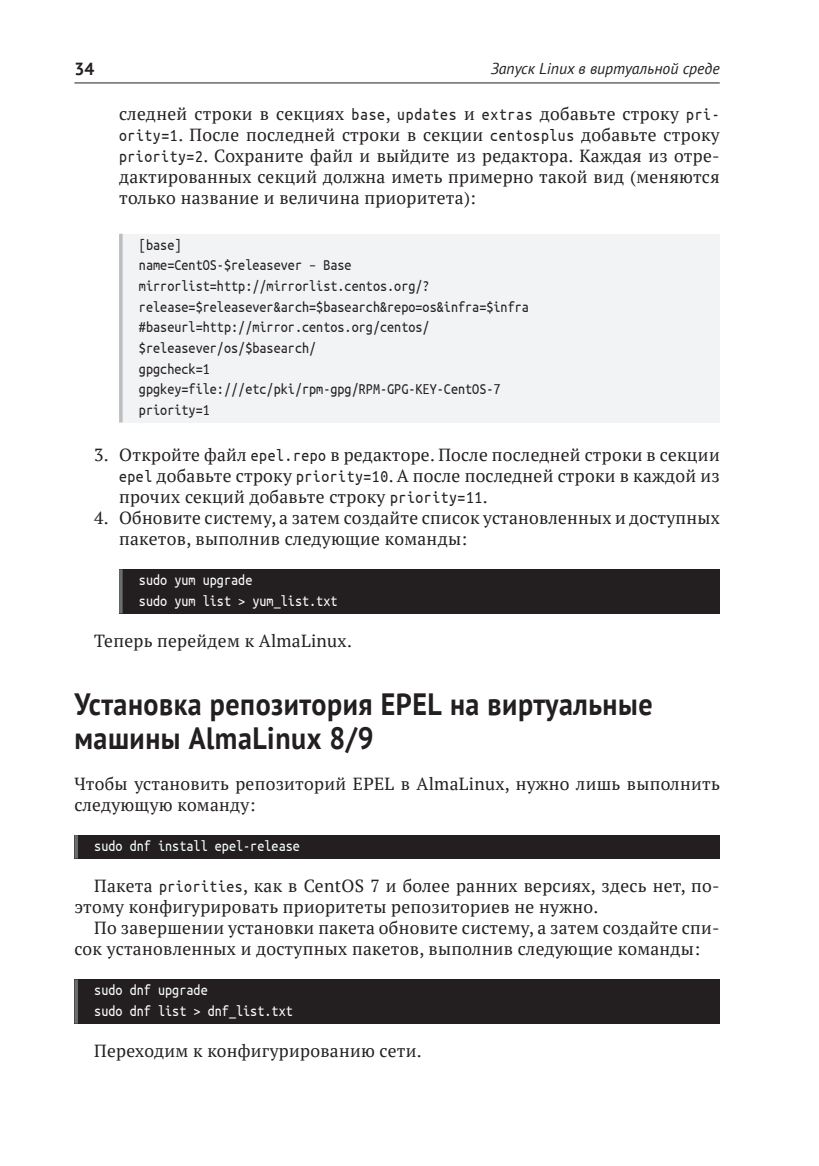
<style>
.page{position:relative;width:819px;height:1166px;background:#fff}
.page>*{position:absolute;margin:0;border:0;box-sizing:border-box;transform-origin:0 0}
.t1{font:700 30.8px/33.6px "PT Sans";letter-spacing:.02em;color:#231f20;scale:.91 1}
.t2{font:17.5px/21px "PT Serif";letter-spacing:.015em;color:#231f20}
.t3{font:700 17.5px "PT Sans";color:#231f20}
.t4{font:15.75px/20.7px "Ubuntu Mono";color:#231f20;scale:.9 1}
.t5{font:15.75px/20.7px "Ubuntu Mono";color:#fff;scale:.9 1}
.t6{font:italic 15.75px "PT Sans";color:#231f20}
.s1{font-family:"Ubuntu Mono"}
</style>
<div class="page">
<hr style="left:74px;top:82px;width:645px;height:1px;background:#231f20">
<div style="left:119px;top:234px;width:600px;height:188px;background:#f2f3f4"></div>
<svg style="left:119px;top:234px;width:4px;height:188px"></svg>
<div style="left:119px;top:569px;width:600px;height:44px;background:#231f20"></div>
<svg style="left:119px;top:569px;width:4px;height:44px"></svg>
<div style="left:74px;top:835px;width:645px;height:23px;background:#231f20"></div>
<svg style="left:74px;top:835px;width:4px;height:23px"></svg>
<div style="left:74px;top:979px;width:645px;height:44px;background:#231f20"></div>
<svg style="left:74px;top:979px;width:4px;height:44px"></svg>
<p class="t3" style="left:74px;top:58px;width:21px">34</p>
<p class="t6" style="left:490px;top:59px;width:230px">Запуск Linux в виртуальной среде</p>
<p class="t2" style="left:119px;top:103px;width:602px;text-align:justify">следней строки в секциях <span class="s1">base</span>, <span class="s1">updates</span> и <span class="s1">extras</span> добавьте строку <span class="s1">pri&shy;ority=1</span>. После последней строки в секции <span class="s1">centosplus</span> добавьте строку <span class="s1">priority=2</span>. Сохраните файл и выйдите из редактора. Каждая из отре&shy;дактированных секций должна иметь примерно такой вид (меняются только название и величина приоритета):</p>
<p class="t4" style="left:139px;top:234px;width:435px">[base]<br>name=CentOS-$releasever – Base mirrorlist=http://mirrorlist.centos.org/? release=$releasever&amp;arch=$basearch&amp;repo=os&amp;infra=$infra #baseurl=http://mirror.centos.org/centos/ $releasever/os/$basearch/<br>gpgcheck=1 gpgkey=file:///etc/pki/rpm-gpg/RPM-GPG-KEY-CentOS-7 priority=1</p>
<p class="t2" style="left:119px;top:444px;width:602px;text-align:justify;text-indent:-25px">3. Откройте файл <span class="s1">epel.repo</span> в редакторе. После последней строки в секции <span class="s1">epel</span> добавьте строку <span class="s1">priority=10</span>. А после последней строки в каждой из прочих секций добавьте строку <span class="s1">priority=11</span>.</p>
<p class="t2" style="left:119px;top:507px;width:602px;text-indent:-25px">4. Обновите систему, а затем создайте список установленных и доступных пакетов, выполнив следующие команды:</p>
<p class="t5" style="left:139px;top:570px;width:222px">sudo yum upgrade<br>sudo yum list &gt; yum_list.txt</p>
<p class="t2" style="left:94px;top:630px;width:259px">Теперь перейдем к AlmaLinux.</p>
<h1 class="t1" style="left:74px;top:687px;width:636px">Установка репозитория EPEL на виртуальные машины AlmaLinux 8/9</h1>
<p class="t2" style="left:74px;top:772px;width:647px">Чтобы установить репозиторий EPEL в AlmaLinux, нужно лишь выполнить следующую команду:</p>
<p class="t5" style="left:94px;top:835px;width:230px">sudo dnf install epel-release</p>
<p class="t2" style="left:74px;top:875px;width:646px;text-indent:20px">Пакета <span class="s1">priorities</span>, как в CentOS 7 и более ранних версиях, здесь нет, по&shy;этому конфигурировать приоритеты репозиториев не нужно.</p>
<p class="t2" style="left:74px;top:917px;width:646px;text-indent:20px">По завершении установки пакета обновите систему, а затем создайте спи&shy;сок установленных и доступных пакетов, выполнив следующие команды:</p>
<p class="t5" style="left:94px;top:980px;width:222px">sudo dnf upgrade<br>sudo dnf list &gt; dnf_list.txt</p>
<p class="t2" style="left:94px;top:1040px;width:329px">Переходим к конфигурированию сети.</p>
</div>
